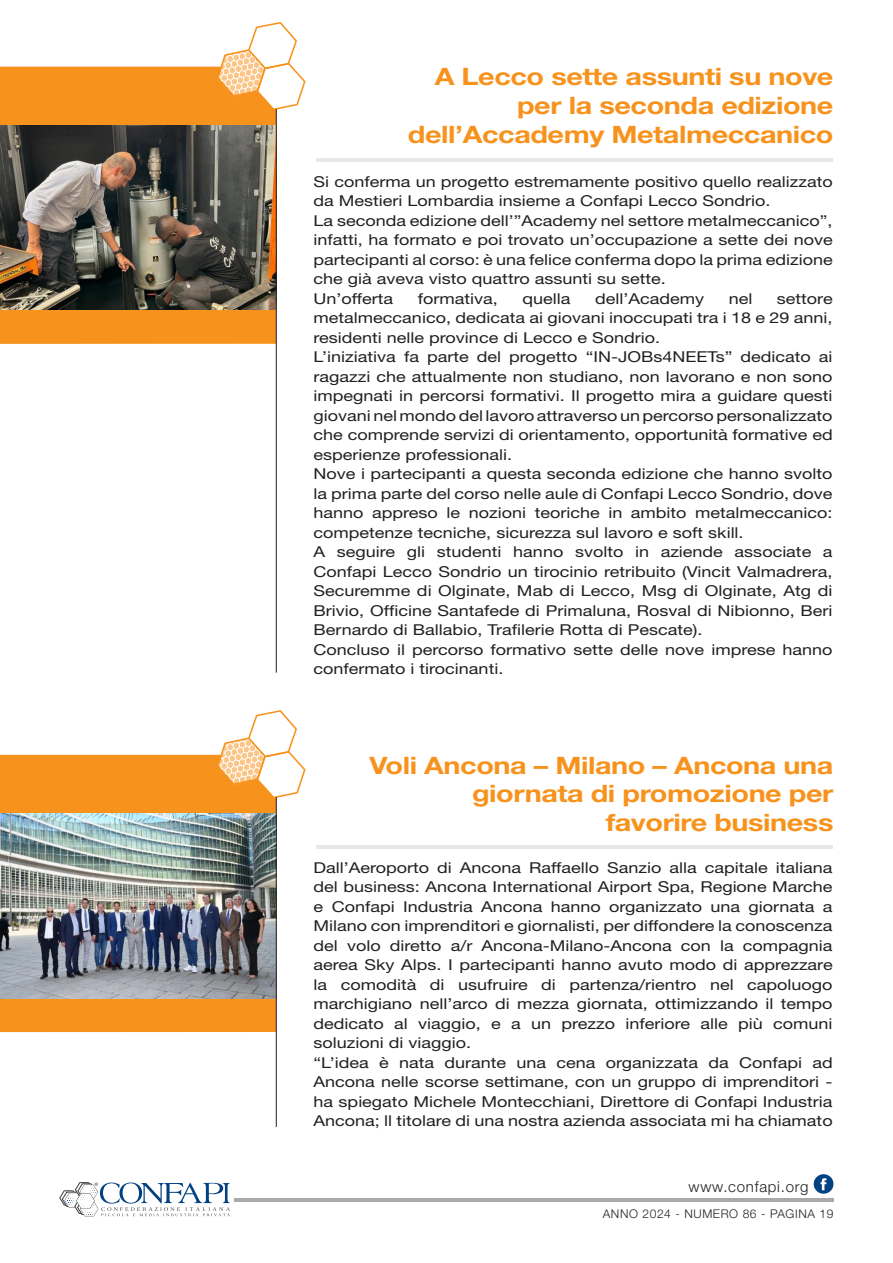
<style>
.page{position:relative;width:893px;height:1263px;background:#fff}
.page>*{position:absolute;margin:0;border:0;box-sizing:border-box;transform-origin:0 0}
.t1{font:700 24px/28.8px "Helvetica Neue";letter-spacing:-.015em;color:#f7931d;text-align:right;scale:1.2 1}
.t2{font:15px/19.5px "Helvetica Neue";color:#231f20;scale:1.2 1}
.t3{font:300 15px "Helvetica Neue";letter-spacing:.05em;color:#231f20}
.t4{font:300 12px "Helvetica Neue";letter-spacing:.05em;color:#231f20}
</style>
<div class="page">
<hr style="left:234px;top:1198px;width:600px;height:3px;background:#a8a9ad">
<svg style="left:814px;top:1174px;width:19px;height:20px"></svg>
<svg style="left:59px;top:1182px;width:171px;height:35px"></svg>
<div style="left:0;top:67px;width:276px;height:277px;background:#f7931d"></div>
<svg style="left:217px;top:22px;width:89px;height:88px"></svg>
<hr style="left:316px;top:158px;width:517px;height:4px;background:#e6e7e9">
<img style="left:0;top:125px;width:276px;height:185px">
<hr style="left:276px;top:109px;width:1px;height:564px;background:#231f20">
<div style="left:0;top:755px;width:276px;height:277px;background:#f7931d"></div>
<svg style="left:217px;top:710px;width:89px;height:88px"></svg>
<hr style="left:316px;top:845px;width:517px;height:4px;background:#e6e7e9">
<img style="left:0;top:813px;width:276px;height:185px">
<hr style="left:276px;top:797px;width:1px;height:330px;background:#231f20">
<h1 class="t1" style="left:408px;top:62px;width:356px">A Lecco sette assunti su nove per la seconda edizione dell’Accademy Metalmeccanico</h1>
<p class="t2" style="left:314px;top:172px;width:434px">Si conferma un progetto estremamente positivo quello realizzato da Mestieri Lombardia insieme a Confapi Lecco Sondrio.<br>La seconda edizione dell’”Academy nel settore metalmeccanico”, infatti, ha formato e poi trovato un’occupazione a sette dei nove partecipanti al corso: è una felice conferma dopo la prima edizione che già aveva visto quattro assunti su sette.<br>Un’offerta</p>
<p class="t2" style="left:418px;top:289px;width:68px">formativa,</p>
<p class="t2" style="left:522px;top:289px;width:42px">quella</p>
<p class="t2" style="left:595px;top:289px;width:92px">dell’Academy</p>
<p class="t2" style="left:729px;top:289px;width:21px">nel</p>
<p class="t2" style="left:314px;top:289px;width:434px;text-indent:463px">settore metalmeccanico, dedicata ai giovani inoccupati tra i 18 e 29 anni, residenti nelle province di Lecco e Sondrio.<br>L’iniziativa fa parte del progetto “IN-JOBs4NEETs” dedicato ai ragazzi che attualmente non studiano, non lavorano e non sono impegnati in percorsi formativi. Il progetto mira a guidare questi giovani nel mondo del lavoro attraverso un percorso personalizzato che comprende servizi di orientamento, opportunità formative ed esperienze professionali.<br>Nove i partecipanti a questa seconda edizione che hanno svolto la prima parte del corso nelle aule di Confapi Lecco Sondrio, dove hanno appreso le nozioni teoriche in ambito metalmeccanico: competenze tecniche, sicurezza sul lavoro e soft skill.<br>A seguire gli studenti hanno svolto in aziende associate a Confapi Lecco Sondrio un tirocinio retribuito (Vincit Valmadrera, Securemme di Olginate, Mab di Lecco, Msg di Olginate, Atg di Brivio, Officine Santafede di Primaluna, Rosval di Nibionno, Beri Bernardo di Ballabio, Trafilerie Rotta di Pescate).<br>Concluso il percorso formativo sette delle nove imprese hanno confermato i tirocinanti.</p>
<h1 class="t1" style="left:369px;top:750px;width:388px">Voli Ancona – Milano – Ancona una giornata di promozione per favorire business</h1>
<p class="t2" style="left:314px;top:858px;width:434px">Dall’Aeroporto di Ancona Raffaello Sanzio alla capitale italiana del business: Ancona International Airport Spa, Regione Marche e Confapi Industria Ancona hanno organizzato una giornata a Milano con imprenditori e giornalisti, per diffondere la conoscenza del volo diretto a/r Ancona-Milano-Ancona con la compagnia aerea Sky Alps. I partecipanti hanno avuto modo di apprezzare la comodità di usufruire di partenza/rientro nel capoluogo marchigiano nell’arco di mezza giornata, ottimizzando il tempo dedicato al viaggio, e a un prezzo inferiore alle più comuni soluzioni di viaggio.<br>“L’idea è nata durante una cena organizzata da Confapi ad Ancona nelle scorse settimane, con un gruppo di imprenditori - ha spiegato Michele Montecchiani, Direttore di Confapi Industria Ancona; ll titolare di una nostra azienda associata mi ha chiamato</p>
<p class="t3" style="left:689px;top:1177px;width:122px">www.confapi.org</p>
<p class="t4" style="left:603px;top:1206px;width:232px">ANNO 2024 - NUMERO 86 - PAGINA 19</p>
</div>
